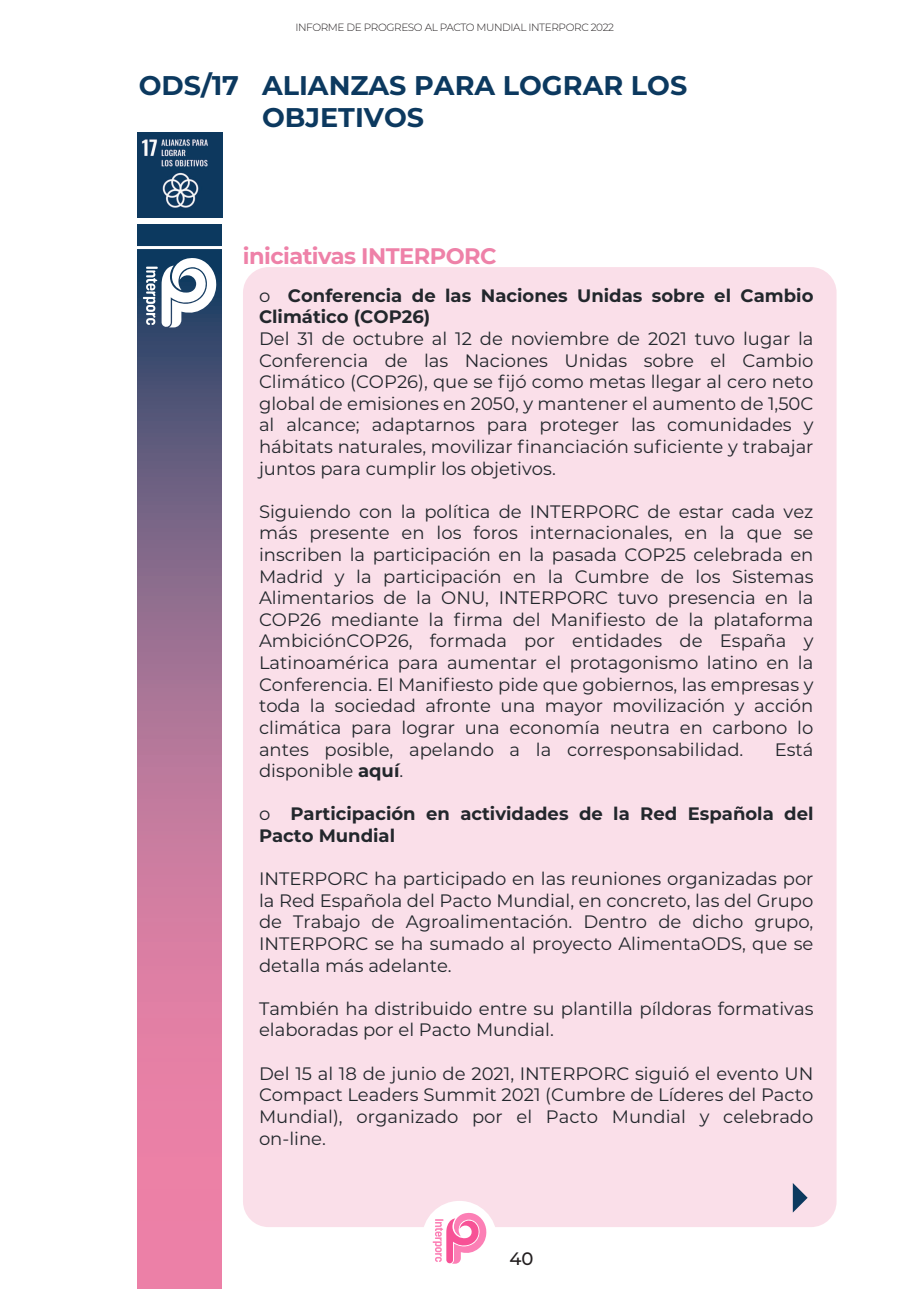
<style>
.page{position:relative;width:919px;height:1289px;background:#fff}
.page>*{position:absolute;margin:0;border:0;box-sizing:border-box;transform-origin:0 0}
.t1{font:700 27px/32.4px "Montserrat";color:#0c395f}
.t2{font:700 22.5px "Montserrat";letter-spacing:-.025em;color:#ee81a8}
.t3{font:18px/21.6px "Montserrat";color:#22272c;text-align:justify}
.t4{font:700 18px/21.6px "Montserrat";color:#22272c}
.t5{font:500 18px "Montserrat";color:#231f20}
.t6{font:300 10.5px "Montserrat";letter-spacing:-.035em;color:#231f20}
.s1{font-weight:400}
.s2{font-weight:700}
</style>
<div class="page">
<img style="left:137px;top:132px;width:85px;height:85px">
<div style="left:243px;top:267px;width:593px;height:960px;background:#fadfe9;border-radius:26px"></div>
<svg style="left:138px;top:225px;width:83px;height:1063px;background:#ab7194"></svg>
<svg style="left:143px;top:257px;width:74px;height:71px"></svg>
<hr style="left:119px;top:246px;width:111px;height:3px;background:#fff">
<svg style="left:792px;top:1183px;width:15px;height:29px"></svg>
<div style="left:422px;top:1200px;width:75px;height:75px;background:#fff;border-radius:50%"></div>
<svg style="left:432px;top:1212px;width:54px;height:51px"></svg>
<p class="t6" style="left:295px;top:20px;width:320px">INFORME DE PROGRESO AL PACTO MUNDIAL INTERPORC 2022</p>
<h1 class="t1" style="left:262px;top:68px;width:426px;text-indent:-123px">ODS/17 ALIANZAS PARA LOGRAR LOS<br>OBJETIVOS</h1>
<p class="t2" style="left:243px;top:240px;width:255px">iniciativas INTERPORC</p>
<p class="t4" style="left:259px;top:283px;width:556px"><span class="s1">o</span> Conferencia de las Naciones Unidas sobre el Cambio<br>Climático (COP26)</p>
<p class="t3" style="left:259px;top:327px;width:556px">Del 31 de octubre al 12 de noviembre de 2021 tuvo lugar la Conferencia de las Naciones Unidas sobre el Cambio Climático (COP26), que se fijó como metas llegar al cero neto global de emisiones en 2050, y mantener el aumento de 1,50C al alcance; adaptarnos para proteger las comunidades y hábitats naturales, movilizar financiación suficiente y trabajar juntos para cumplir los objetivos.</p>
<p class="t3" style="left:259px;top:500px;width:556px">Siguiendo con la política de INTERPORC de estar cada vez más presente en los foros internacionales, en la que se inscriben la participación en la pasada COP25 celebrada en Madrid y la participación en la Cumbre de los Sistemas Alimentarios de la ONU, INTERPORC tuvo presencia en la COP26 mediante la firma del Manifiesto de la plataforma AmbiciónCOP26, formada por entidades de España y Latinoamérica para aumentar el protagonismo latino en la Conferencia. El Manifiesto pide que gobiernos, las empresas y toda la sociedad afronte una mayor movilización y acción climática para lograr una economía neutra en carbono lo antes posible, apelando a la corresponsabilidad.</p>
<p class="t3" style="left:774px;top:737px;width:40px">Está</p>
<p class="t3" style="left:259px;top:759px;width:146px">disponible <span class="s2">aquí</span>.</p>
<p class="t4" style="left:259px;top:802px;width:556px"><span class="s1">o</span> Participación en actividades de la Red Española del<br>Pacto Mundial</p>
<p class="t3" style="left:259px;top:867px;width:556px">INTERPORC ha participado en las reuniones organizadas por la Red Española del Pacto Mundial, en concreto, las del Grupo de Trabajo de Agroalimentación. Dentro de dicho grupo, INTERPORC se ha sumado al proyecto AlimentaODS, que se detalla más adelante.</p>
<p class="t3" style="left:259px;top:997px;width:556px">También ha distribuido entre su plantilla píldoras formativas elaboradas por el Pacto Mundial.</p>
<p class="t3" style="left:259px;top:1061px;width:556px">Del 15 al 18 de junio de 2021, INTERPORC siguió el evento UN Compact Leaders Summit 2021 (Cumbre de Líderes del Pacto Mundial), organizado por el Pacto Mundial y celebrado on-line.</p>
<p class="t5" style="left:509px;top:1246px;width:26px">40</p>
</div>
